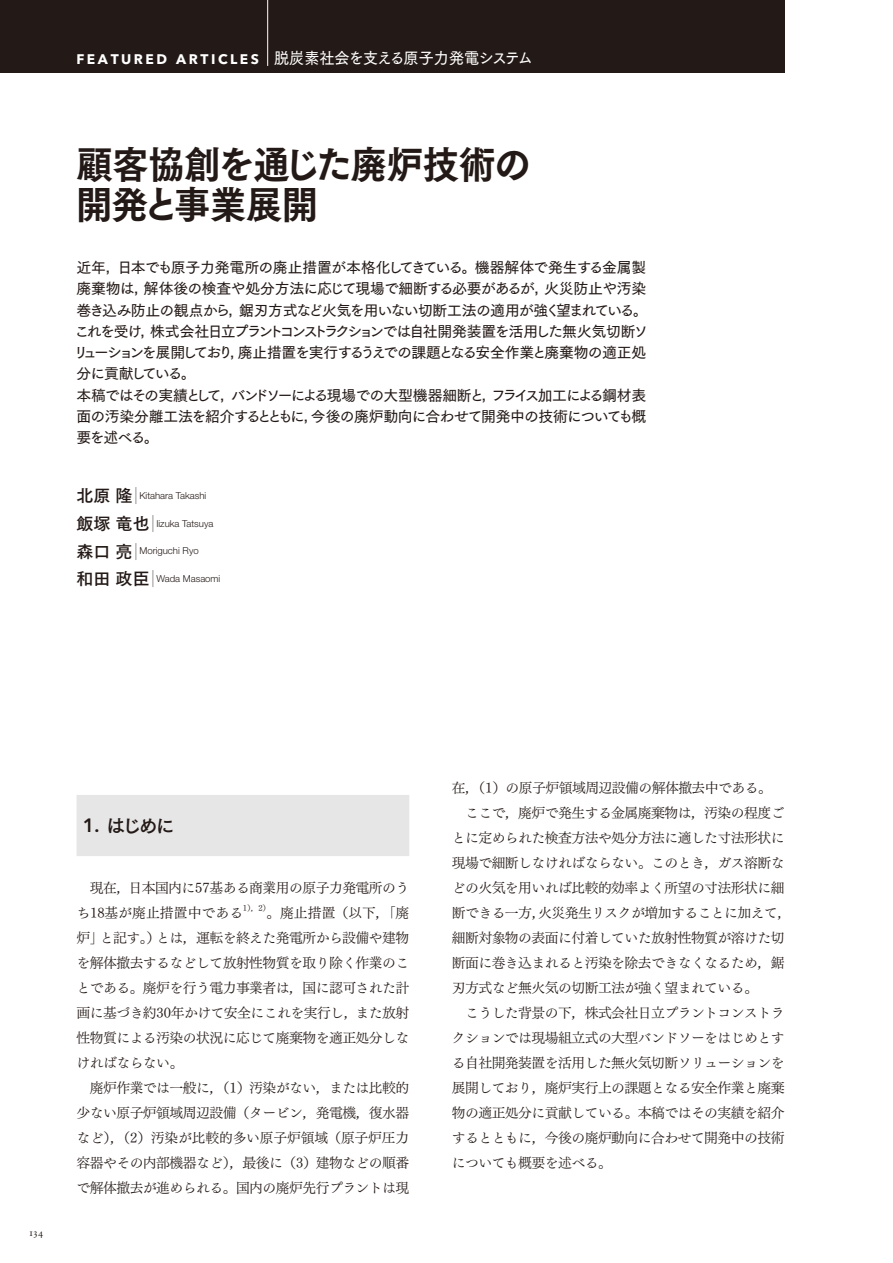
<style>
.page{position:relative;width:893px;height:1263px;background:#fff}
.page>*{position:absolute;margin:0;border:0;box-sizing:border-box;transform-origin:0 0}
.t1{font:38.25px/40.3px "Tsuku Go Pro E";letter-spacing:-.015em;color:#231916;scale:.95 1}
.t2{font:19.2px "Tsuku Go Pro B";color:#231916}
.t3{font:15.9px "Tsuku Go Pro D";letter-spacing:-.04em;color:#fff;scale:.95 1}
.t4{font:14.85px/21.3px "Tsuku Go Pro D";letter-spacing:-.065em;color:#231916}
.t5{font:13.8px/25px "Tsuku Min Pro R";letter-spacing:-.04em;color:#231916;text-align:justify}
.t6{font:10.65px "Adobe Garamond Pro";color:#231916}
.t7{font:300 9.6px "Helvetica Neue LT Std";color:#231916}
.t8{font:8.1px "Tsuku Min Pro R";color:#231916}
.s1{font-family:"Avenir Next LT Pro";font-weight:700;font-size:13.8px}
.s2{font-family:"Tsuku Go Pro B";font-weight:400;font-size:16.95px}
.s3{font-family:"Avenir Next LT Pro";font-weight:600}
</style>
<div class="page">
<div style="left:0;top:0;width:784px;height:72px;background:#231916"></div>
<hr style="left:267px;top:0;width:1px;height:66px;background:#fff">
<div style="left:77px;top:795px;width:332px;height:61px;background:#e6e6e7"></div>
<p class="t3" style="left:76px;top:45px;width:482px"><span class="s1">F E A T U R E D A R T I C L E S</span> 脱炭素社会を支える原子力発電システム</p>
<h1 class="t1" style="left:76px;top:140px;width:480px">顧客協創を通じた廃炉技術の開発と事業展開</h1>
<p class="t4" style="left:73px;top:255px;width:576px">近年，日本でも原子力発電所の廃止措置が本格化してきている。機器解体で発生する金属製廃棄物は，解体後の検査や処分方法に応じて現場で細断する必要があるが，火災防止や汚染巻き込み防止の観点から，鋸刃方式など火気を用いない切断工法の適用が強く望まれている。これを受け，株式会社日立プラントコンストラクションでは自社開発装置を活用した無火気切断ソリューションを展開しており，廃止措置を実行するうえでの課題となる安全作業と廃棄物の適正処分に貢献している。<br>本稿ではその実績として，バンドソーによる現場での大型機器細断と，フライス加工による鋼材表面の汚染分離工法を紹介するとともに，今後の廃炉動向に合わせて開発中の技術についても概要を述べる。</p>
<p class="t7" style="left:77px;top:490px;width:131px"><span class="s2">北原 隆｜</span> Kitahara Takashi</p>
<p class="t7" style="left:77px;top:517px;width:138px"><span class="s2">飯塚 竜也｜</span> Iizuka Tatsuya</p>
<p class="t7" style="left:77px;top:545px;width:124px"><span class="s2">森口 亮｜</span> Moriguchi Ryo</p>
<p class="t7" style="left:77px;top:573px;width:145px"><span class="s2">和田 政臣｜</span> Wada Masaomi</p>
<p class="t6" style="left:30px;top:1226px;width:15px">134</p>
<h2 class="t2" style="left:83px;top:809px;width:94px"><span class="s3">1.</span> はじめに</h2>
<p class="t5" style="left:77px;top:873px;width:334px;text-indent:13px">現在，日本国内に57基ある商業用の原子力発電所のうち18基が廃止措置中である</p>
<p class="t8" style="left:243px;top:901px;width:29px">1），2）</p>
<p class="t5" style="left:77px;top:898px;width:334px;text-indent:190px">。廃止措置（以下，「廃炉」と記す。）とは，運転を終えた発電所から設備や建物を解体撤去するなどして放射性物質を取り除く作業のことである。廃炉を行う電力事業者は，国に認可された計画に基づき約30年かけて安全にこれを実行し，また放射性物質による汚染の状況に応じて廃棄物を適正処分しなければならない。</p>
<p class="t5" style="left:77px;top:1073px;width:334px;text-indent:13px">廃炉作業では一般に，（1）汚染がない，または比較的少ない原子炉領域周辺設備（タービン，発電機，復水器など），（2）汚染が比較的多い原子炉領域（原子炉圧力容器やその内部機器など），最後に（3）建物などの順番で解体撤去が進められる。国内の廃炉先行プラントは現</p>
<p class="t5" style="left:452px;top:774px;width:322px">在，（1）の原子炉領域周辺設備の解体撤去中である。</p>
<p class="t5" style="left:465px;top:799px;width:321px">ここで，廃炉で発生する金属廃棄物は，汚染の程度ご</p>
<p class="t5" style="left:452px;top:824px;width:334px">とに定められた検査方法や処分方法に適した寸法形状に</p>
<p class="t5" style="left:452px;top:849px;width:334px">現場で細断しなければならない。このとき，ガス溶断な</p>
<p class="t5" style="left:452px;top:873px;width:334px">どの火気を用いれば比較的効率よく所望の寸法形状に細</p>
<p class="t5" style="left:452px;top:898px;width:341px">断できる一方，火災発生リスクが増加することに加えて，</p>
<p class="t5" style="left:452px;top:923px;width:334px">細断対象物の表面に付着していた放射性物質が溶けた切</p>
<p class="t5" style="left:452px;top:948px;width:334px">断面に巻き込まれると汚染を除去できなくなるため，鋸</p>
<p class="t5" style="left:452px;top:973px;width:308px">刃方式など無火気の切断工法が強く望まれている。</p>
<p class="t5" style="left:465px;top:998px;width:321px">こうした背景の下，株式会社日立プラントコンストラ</p>
<p class="t5" style="left:452px;top:1023px;width:334px">クションでは現場組立式の大型バンドソーをはじめとす</p>
<p class="t5" style="left:452px;top:1048px;width:334px">る自社開発装置を活用した無火気切断ソリューションを</p>
<p class="t5" style="left:452px;top:1073px;width:334px">展開しており，廃炉実行上の課題となる安全作業と廃棄</p>
<p class="t5" style="left:452px;top:1098px;width:334px">物の適正処分に貢献している。本稿ではその実績を紹介</p>
<p class="t5" style="left:452px;top:1123px;width:334px">するとともに，今後の廃炉動向に合わせて開発中の技術</p>
<p class="t5" style="left:452px;top:1148px;width:162px">についても概要を述べる。</p>
</div>
